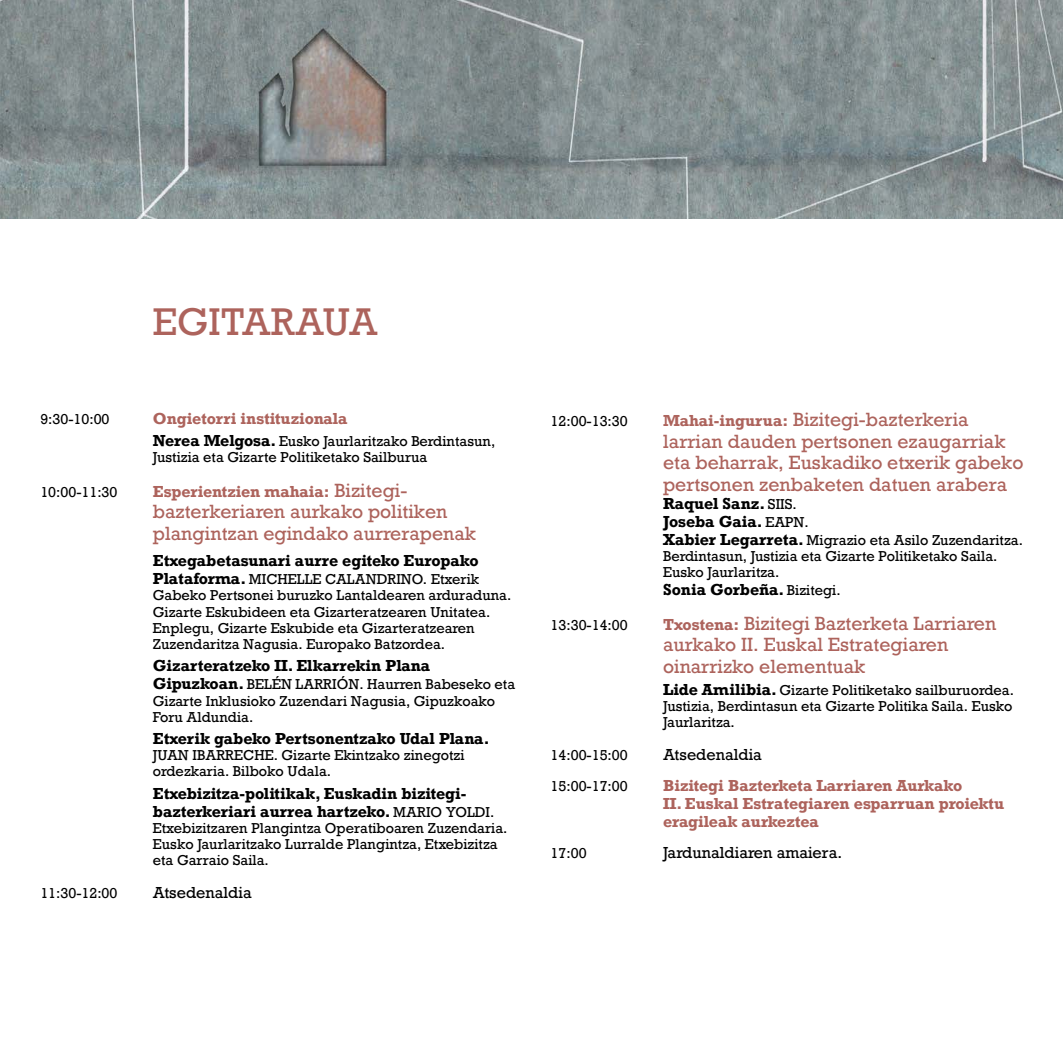
<style>
.page{position:relative;width:1063px;height:1063px;background:#fff}
.page>*{position:absolute;margin:0;border:0;box-sizing:border-box;transform-origin:0 0}
.t1{font:36.3px "Rockwell";color:#ad635c}
.t2{font:18px/21.6px "Rockwell";color:#ad635c}
.List_Paragraph{font:700 15px/18px "Rockwell";color:#000}
.t3{font:700 15px/18px "Rockwell";color:#ad635c}
.t4{font:15px "Rockwell";color:#000}
.List_Paragraph-2{font:13.5px/16.2px "Rockwell";color:#000}
.s1{font-weight:700;font-size:15px}
.s2{font-weight:400;font-size:18px}
.s3{font-weight:400;font-size:13.5px}
</style>
<div class="page">
<img style="left:0;top:0;width:1063px;height:219px">
<p class="t1" style="left:153px;top:300px;width:226px">EGITARAUA</p>
<p class="List_Paragraph-2" style="left:40px;top:411px;width:71px">9:30-10:00</p>
<p class="t3" style="left:153px;top:409px;width:196px">Ongietorri instituzionala</p>
<p class="List_Paragraph-2" style="left:153px;top:433px;width:344px"><span class="s1">Nerea Melgosa.</span> Eusko Jaurlaritzako Berdintasun,<br>Justizia eta Gizarte Politiketako Sailburua</p>
<p class="List_Paragraph-2" style="left:40px;top:484px;width:79px">10:00-11:30</p>
<p class="t3" style="left:153px;top:482px;width:256px">Esperientzien mahaia: <span class="s2">Bizitegi-</span></p>
<p class="t2" style="left:153px;top:501px;width:325px">bazterkeriaren aurkako politiken plangintzan egindako aurrerapenak</p>
<p class="List_Paragraph" style="left:153px;top:552px;width:327px">Etxegabetasunari aurre egiteko Europako</p>
<p class="List_Paragraph-2" style="left:153px;top:572px;width:360px"><span class="s1">Plataforma.</span> MICHELLE CALANDRINO. Etxerik Gabeko Pertsonei buruzko Lantaldearen arduraduna.<br>Gizarte Eskubideen eta Gizarteratzearen Unitatea.<br>Enplegu, Gizarte Eskubide eta Gizarteratzearen Zuzendaritza Nagusia. Europako Batzordea.</p>
<p class="List_Paragraph" style="left:153px;top:657px;width:279px">Gizarteratzeko II. Elkarrekin Plana</p>
<p class="List_Paragraph-2" style="left:153px;top:677px;width:364px"><span class="s1">Gipuzkoan.</span> BELÉN LARRIÓN. Haurren Babeseko eta<br>Gizarte Inklusioko Zuzendari Nagusia, Gipuzkoako<br>Foru Aldundia.</p>
<p class="List_Paragraph" style="left:153px;top:729px;width:338px">Etxerik gabeko Pertsonentzako Udal Plana.</p>
<p class="List_Paragraph-2" style="left:153px;top:747px;width:313px">JUAN IBARRECHE. Gizarte Ekintzako zinegotzi ordezkaria. Bilboko Udala.</p>
<p class="List_Paragraph" style="left:153px;top:784px;width:343px">Etxebizitza-politikak, Euskadin bizitegi&shy;bazterkeriari aurrea hartzeko. <span class="s3">MARIO YOLDI.</span></p>
<p class="List_Paragraph-2" style="left:153px;top:820px;width:356px">Etxebizitzaren Plangintza Operatiboaren Zuzendaria.<br>Eusko Jaurlaritzako Lurralde Plangintza, Etxebizitza eta Garraio Saila.</p>
<p class="List_Paragraph-2" style="left:40px;top:885px;width:79px">11:30-12:00</p>
<p class="t4" style="left:153px;top:883px;width:100px">Atsedenaldia</p>
<p class="List_Paragraph-2" style="left:551px;top:413px;width:79px">12:00-13:30</p>
<p class="t2" style="left:663px;top:409px;width:362px"><span class="s1">Mahai-ingurua:</span> Bizitegi-bazterkeria larrian dauden pertsonen ezaugarriak eta beharrak, Euskadiko etxerik gabeko pertsonen zenbaketen datuen arabera</p>
<p class="List_Paragraph" style="left:663px;top:494px;width:135px">Raquel Sanz. <span class="s3">SIIS.</span></p>
<p class="List_Paragraph" style="left:663px;top:512px;width:147px">Joseba Gaia. <span class="s3">EAPN.</span></p>
<p class="List_Paragraph-2" style="left:663px;top:532px;width:361px"><span class="s1">Xabier Legarreta.</span> Migrazio eta Asilo Zuzendaritza.<br>Berdintasun, Justizia eta Gizarte Politiketako Saila.<br>Eusko Jaurlaritza.</p>
<p class="List_Paragraph" style="left:663px;top:581px;width:179px">Sonia Gorbeña. <span class="s3">Bizitegi.</span></p>
<p class="List_Paragraph-2" style="left:551px;top:617px;width:79px">13:30-14:00</p>
<p class="t2" style="left:663px;top:613px;width:335px"><span class="s1">Txostena:</span> Bizitegi Bazterketa Larriaren aurkako II. Euskal Estrategiaren oinarrizko elementuak</p>
<p class="List_Paragraph-2" style="left:663px;top:682px;width:352px;text-align:justify"><span class="s1">Lide Amilibia.</span> Gizarte Politiketako sailburuordea.<br>Justizia, Berdintasun eta Gizarte Politika Saila. Eusko Jaurlaritza.</p>
<p class="List_Paragraph-2" style="left:551px;top:747px;width:79px">14:00-15:00</p>
<p class="t4" style="left:663px;top:745px;width:100px">Atsedenaldia</p>
<p class="List_Paragraph-2" style="left:551px;top:778px;width:79px">15:00-17:00</p>
<p class="t3" style="left:663px;top:776px;width:343px">Bizitegi Bazterketa Larriaren Aurkako<br>II. Euskal Estrategiaren esparruan proiektu eragileak aurkeztea</p>
<p class="List_Paragraph-2" style="left:551px;top:845px;width:37px">17:00</p>
<p class="t4" style="left:663px;top:843px;width:181px">Jardunaldiaren amaiera.</p>
</div>
